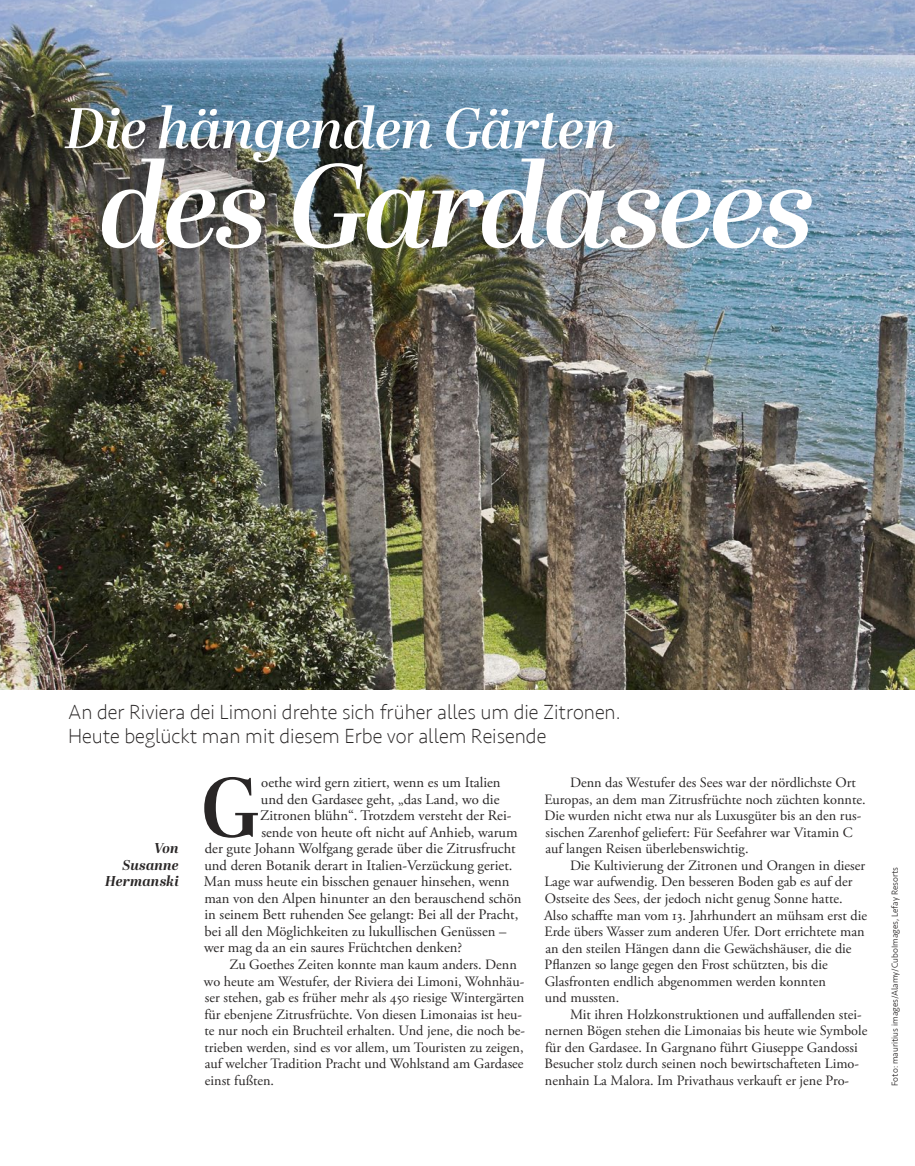
<style>
.page{position:relative;width:915px;height:1166px;background:#fff}
.page>*{position:absolute;margin:0;border:0;box-sizing:border-box;transform-origin:0 0}
.t1{font:italic 600 117.9px "Abril Display";letter-spacing:-.025em;color:#fff}
.t2{font:600 84.3px "Abril Display";color:#292626}
.t3{font:italic 600 57px "Abril Display";letter-spacing:-.01em;color:#fff}
.t4{font:200 21px/24px "Seravek";color:#292626}
.t5{font:14.7px "Adobe Garamond Pro";color:#292626}
.t6{font:14.25px/16.5px "Adobe Garamond Pro";color:#292626}
.t7{font:italic 700 14.25px/16.5px "Abril Display";letter-spacing:.015em;color:#292626;text-align:right}
.t8{font:300 9px "Seravek";color:#292626}
</style>
<div class="page">
<img style="left:0;top:0;width:914px;height:689px">
<h3 class="t3" style="left:65px;top:105px;width:553px">Die hängenden Gärten</h3>
<h1 class="t1" style="left:100px;top:158px;width:716px">des Gardasees</h1>
<h3 class="t4" style="left:68px;top:702px;width:554px">An der Riviera dei Limoni drehte sich früher alles um die Zitronen.<br>Heute beglückt man mit diesem Erbe vor allem Reisende</h3>
<p class="t7" style="left:105px;top:840px;width:75px">Von<br>Susanne<br>Hermanski</p>
<h2 class="t2" style="left:201px;top:758px;width:61px">G</h2>
<p class="t5" style="left:261px;top:776px;width:241px">oethe wird gern zitiert, wenn es um Italien</p>
<p class="t5" style="left:261px;top:793px;width:240px">und den Gardasee geht, „das Land, wo die</p>
<p class="t5" style="left:260px;top:809px;width:253px">Zitronen blühn“. Trotzdem versteht der Rei-</p>
<p class="t5" style="left:261px;top:826px;width:258px">sende von heute oft nicht auf Anhieb, warum</p>
<p class="t5" style="left:205px;top:842px;width:312px">der gute Johann Wolfgang gerade über die Zitrusfrucht</p>
<p class="t5" style="left:204px;top:859px;width:309px">und deren Botanik derart in Italien-Verzückung geriet.</p>
<p class="t5" style="left:204px;top:875px;width:307px">Man muss heute ein bisschen genauer hinsehen, wenn</p>
<p class="t5" style="left:204px;top:892px;width:318px">man von den Alpen hinunter an den berauschend schön</p>
<p class="t5" style="left:204px;top:908px;width:315px">in seinem Bett ruhenden See gelangt: Bei all der Pracht,</p>
<p class="t5" style="left:204px;top:925px;width:303px">bei all den Möglichkeiten zu lukullischen Genüssen –</p>
<p class="t5" style="left:204px;top:941px;width:259px">wer mag da an ein saures Früchtchen denken?</p>
<p class="t6" style="left:204px;top:957px;width:322px;text-indent:25px">Zu Goethes Zeiten konnte man kaum anders. Denn wo heute am Westufer, der Riviera dei Limoni, Wohnhäu&shy;ser stehen, gab es früher mehr als 450 riesige Wintergärten für ebenjene Zitrusfrüchte. Von diesen Limonaias ist heu&shy;te nur noch ein Bruchteil erhalten. Und jene, die noch be&shy;trieben werden, sind es vor allem, um Touristen zu zeigen, auf welcher Tradition Pracht und Wohlstand am Gardasee einst fußten.</p>
<p class="t6" style="left:544px;top:775px;width:322px;text-indent:26px">Denn das Westufer des Sees war der nördlichste Ort Europas, an dem man Zitrusfrüchte noch züchten konnte.<br>Die wurden nicht etwa nur als Luxusgüter bis an den rus&shy;sischen Zarenhof geliefert: Für Seefahrer war Vitamin C auf langen Reisen überlebenswichtig.</p>
<p class="t6" style="left:544px;top:858px;width:324px;text-indent:26px">Die Kultivierung der Zitronen und Orangen in dieser Lage war aufwendig. Den besseren Boden gab es auf der Ostseite des Sees, der jedoch nicht genug Sonne hatte.<br>Also schaffte man vom 13. Jahrhundert an mühsam erst die Erde übers Wasser zum anderen Ufer. Dort errichtete man an den steilen Hängen dann die Gewächshäuser, die die Pflanzen so lange gegen den Frost schützten, bis die Glasfronten endlich abgenommen werden konnten<br>und mussten.</p>
<p class="t6" style="left:544px;top:1006px;width:324px;text-indent:26px">Mit ihren Holzkonstruktionen und auffallenden stei&shy;nernen Bögen stehen die Limonaias bis heute wie Symbole für den Gardasee. In Gargnano führt Giuseppe Gandossi Besucher stolz durch seinen noch bewirtschafteten Limo&shy;nenhain La Malora. Im Privathaus verkauft er jene Pro-</p>
<p class="t8" style="left:891px;top:1085px;width:220px;rotate:-90deg">Foto: mauritius images/Alamy/CuboImages, Lefay Resorts</p>
</div>
